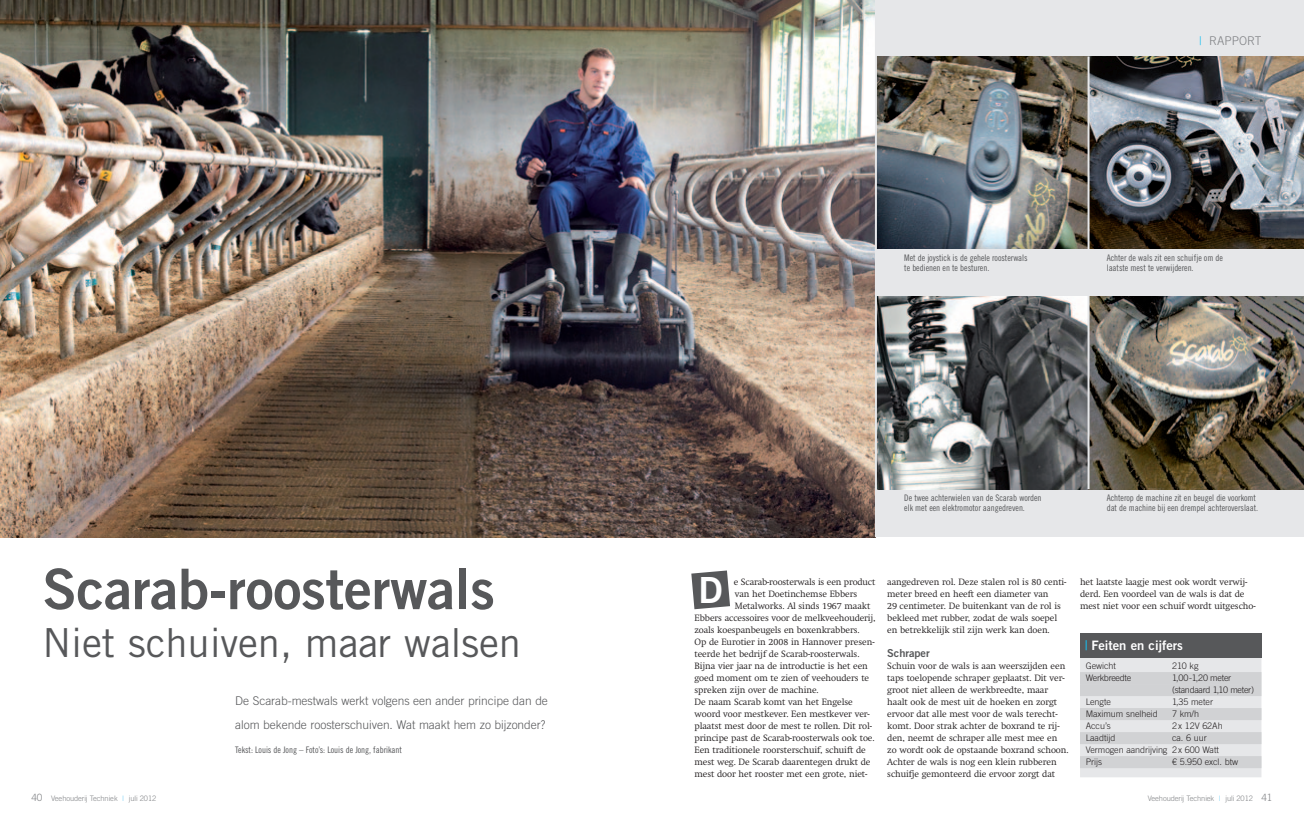
<style>
.page{position:relative;width:1304px;height:837px;background:#fff}
.page>*{position:absolute;margin:0;border:0;box-sizing:border-box;transform-origin:0 0}
.t1{font:56px "Trade Gothic LT Std Bd 2";letter-spacing:-.005em;color:#57585a}
.t2{font:40px "Trade Gothic LT Std";letter-spacing:-.005em;color:#57585a}
.t3{font:36px "Trade Gothic LT Std Bd 2";color:#fff}
.t4{font:13px "Trade Gothic LT Std Bd 2";letter-spacing:-.005em;color:#fff}
.t5{font:300 12px/24px "Trade Gothic LT Std";letter-spacing:-.005em;color:#57585a}
.t6{font:300 12px "Trade Gothic LT Std";color:#808285}
.t7{font:11px "Trade Gothic LT Std Bd 2";letter-spacing:-.005em;color:#57585a}
.t8{font:300 9px/12px "Swift";letter-spacing:-.005em;color:#231f20}
.t9{font:9px/10px "Trade Gothic LT Std Cn 18";letter-spacing:-.005em;color:#57585a}
.t10{font:300 9px/12px "Trade Gothic LT Std";letter-spacing:-.005em;color:#231f20}
.t11{font:300 9px/12px "Trade Gothic LT Std";letter-spacing:-.03em;color:#231f20}
.t12{font:300 7.5px "Trade Gothic LT Std";letter-spacing:-.01em;color:#808285}
.s1{font-size:10px}
.s2{font-weight:400;color:#86d6f7}
.s3{color:#15c0f2}
</style>
<div class="page">
<div style="left:876px;top:0;width:428px;height:537px;background:#e6e7e9"></div>
<img style="left:0;top:0;width:875px;height:537px">
<img style="left:877px;top:57px;width:211px;height:192px">
<img style="left:1090px;top:57px;width:214px;height:192px">
<img style="left:877px;top:297px;width:211px;height:192px">
<img style="left:1090px;top:297px;width:214px;height:192px">
<hr style="left:875px;top:0;width:2px;height:537px;background:#e6e7e9">
<svg style="left:691px;top:570px;width:39px;height:39px;background:#717274"></svg>
<svg style="left:1080px;top:633px;width:181px;height:144px;background:#c4c5c7"></svg>
<h1 class="t1" style="left:43px;top:554px;width:454px">Scarab-roosterwals</h1>
<h2 class="t2" style="left:43px;top:618px;width:480px">Niet schuiven, maar walsen</h2>
<p class="t12" style="left:31px;top:793px;width:126px"><span class="s1">40</span> Veehouderij Techniek <span class="s2">l</span> juli 2012</p>
<h3 class="t5" style="left:235px;top:688px;width:314px">De Scarab-mestwals werkt volgens een ander principe dan de alom bekende roosterschuiven. Wat maakt hem zo bijzonder?</h3>
<p class="t9" style="left:235px;top:744px;width:168px">Tekst: Louis de Jong – Foto’s: Louis de Jong, fabrikant</p>
<h3 class="t6" style="left:1199px;top:33px;width:60px"><span class="s3">|</span> rapport</h3>
<p class="t9" style="left:904px;top:252px;width:125px">Met de joystick is de gehele roosterwals te bedienen en te besturen.</p>
<p class="t9" style="left:1107px;top:252px;width:118px">Achter de wals zit een schuifje om de laatste mest te verwijderen.</p>
<p class="t9" style="left:904px;top:492px;width:139px">De twee achterwielen van de Scarab worden elk met een elektromotor aangedreven.</p>
<p class="t9" style="left:1107px;top:492px;width:153px">Achterop de machine zit en beugel die voorkomt dat de machine bij een drempel achteroverslaat.</p>
<h3 class="t3" style="left:699px;top:567px;width:26px">D</h3>
<p class="t8" style="left:734px;top:576px;width:143px">e Scarab-roosterwals is een product</p>
<p class="t8" style="left:735px;top:588px;width:124px">van het Doetinchemse Ebbers</p>
<p class="t8" style="left:735px;top:600px;width:137px">Metalworks. Al sinds 1967 maakt</p>
<p class="t8" style="left:694px;top:612px;width:183px">Ebbers accessoires voor de melkveehouderij,</p>
<p class="t8" style="left:694px;top:624px;width:167px">zoals koespanbeugels en boxenkrabbers.</p>
<p class="t8" style="left:694px;top:636px;width:182px">Op de Eurotier in 2008 in Hannover presen-</p>
<p class="t8" style="left:694px;top:648px;width:167px">teerde het bedrijf de Scarab-roosterwals.</p>
<p class="t8" style="left:694px;top:660px;width:175px">Bijna vier jaar na de introductie is het een</p>
<p class="t8" style="left:694px;top:672px;width:176px">goed moment om te zien of veehouders te</p>
<p class="t8" style="left:694px;top:684px;width:126px">spreken zijn over de machine.</p>
<p class="t8" style="left:694px;top:696px;width:160px">De naam Scarab komt van het Engelse</p>
<p class="t8" style="left:694px;top:708px;width:177px">woord voor mestkever. Een mestkever ver-</p>
<p class="t8" style="left:694px;top:720px;width:179px">plaatst mest door de mest te rollen. Dit rol-</p>
<p class="t8" style="left:694px;top:732px;width:182px">principe past de Scarab-roosterwals ook toe.</p>
<p class="t8" style="left:694px;top:744px;width:173px">Een traditionele roorsterschuif, schuift de</p>
<p class="t8" style="left:694px;top:756px;width:177px">mest weg. De Scarab daarentegen drukt de</p>
<p class="t8" style="left:694px;top:768px;width:174px">mest door het rooster met een grote, niet-</p>
<p class="t8" style="left:887px;top:576px;width:181px">aangedreven rol. Deze stalen rol is 80 centi&shy;meter breed en heeft een diameter van<br>29 centimeter. De buitenkant van de rol is bekleed met rubber, zodat de wals soepel en betrekkelijk stil zijn werk kan doen.</p>
<p class="t7" style="left:887px;top:646px;width:44px">Schraper</p>
<p class="t8" style="left:887px;top:660px;width:183px">Schuin voor de wals is aan weerszijden een taps toelopende schraper geplaatst. Dit ver&shy;groot niet alleen de werkbreedte, maar haalt ook de mest uit de hoeken en zorgt ervoor dat alle mest voor de wals terecht&shy;komt. Door strak achter de boxrand te rij&shy;den, neemt de schraper alle mest mee en zo wordt ook de opstaande boxrand schoon.<br>Achter de wals is nog een klein rubberen schuifje gemonteerd die ervoor zorgt dat</p>
<p class="t8" style="left:1080px;top:576px;width:169px">het laatste laagje mest ook wordt verwij&shy;derd. Een voordeel van de wals is dat de</p>
<p class="t8" style="left:1080px;top:600px;width:177px">mest niet voor een schuif wordt uitgescho-</p>
<h3 class="t4" style="left:1091px;top:637px;width:93px">Feiten en cijfers</h3>
<p class="t10" style="left:1086px;top:659px;width:32px">Gewicht</p>
<p class="t10" style="left:1172px;top:659px;width:28px">210 kg</p>
<p class="t11" style="left:1086px;top:671px;width:47px">Werkbreedte</p>
<p class="t11" style="left:1172px;top:671px;width:83px">1,00-1,20 meter (standaard 1,10 meter)</p>
<p class="t10" style="left:1086px;top:695px;width:27px">Lengte</p>
<p class="t10" style="left:1172px;top:695px;width:42px">1,35 meter</p>
<p class="t10" style="left:1086px;top:707px;width:74px">Maximum snelheid</p>
<p class="t10" style="left:1172px;top:707px;width:29px">7 km/h</p>
<p class="t10" style="left:1086px;top:719px;width:26px">Accu’s</p>
<p class="t10" style="left:1172px;top:719px;width:52px">2x 12V 62Ah</p>
<p class="t10" style="left:1086px;top:731px;width:31px">Laadtijd</p>
<p class="t10" style="left:1086px;top:731px;width:135px;text-indent:86px">ca. 6 uur<br>Vermogen aandrijving 2x 600 Watt<br>Prijs</p>
<p class="t10" style="left:1172px;top:755px;width:68px">€ 5.950 excl. btw</p>
<p class="t12" style="left:1148px;top:793px;width:126px">Veehouderij Techniek <span class="s2">l</span> juli 2012 <span class="s1">41</span></p>
</div>
